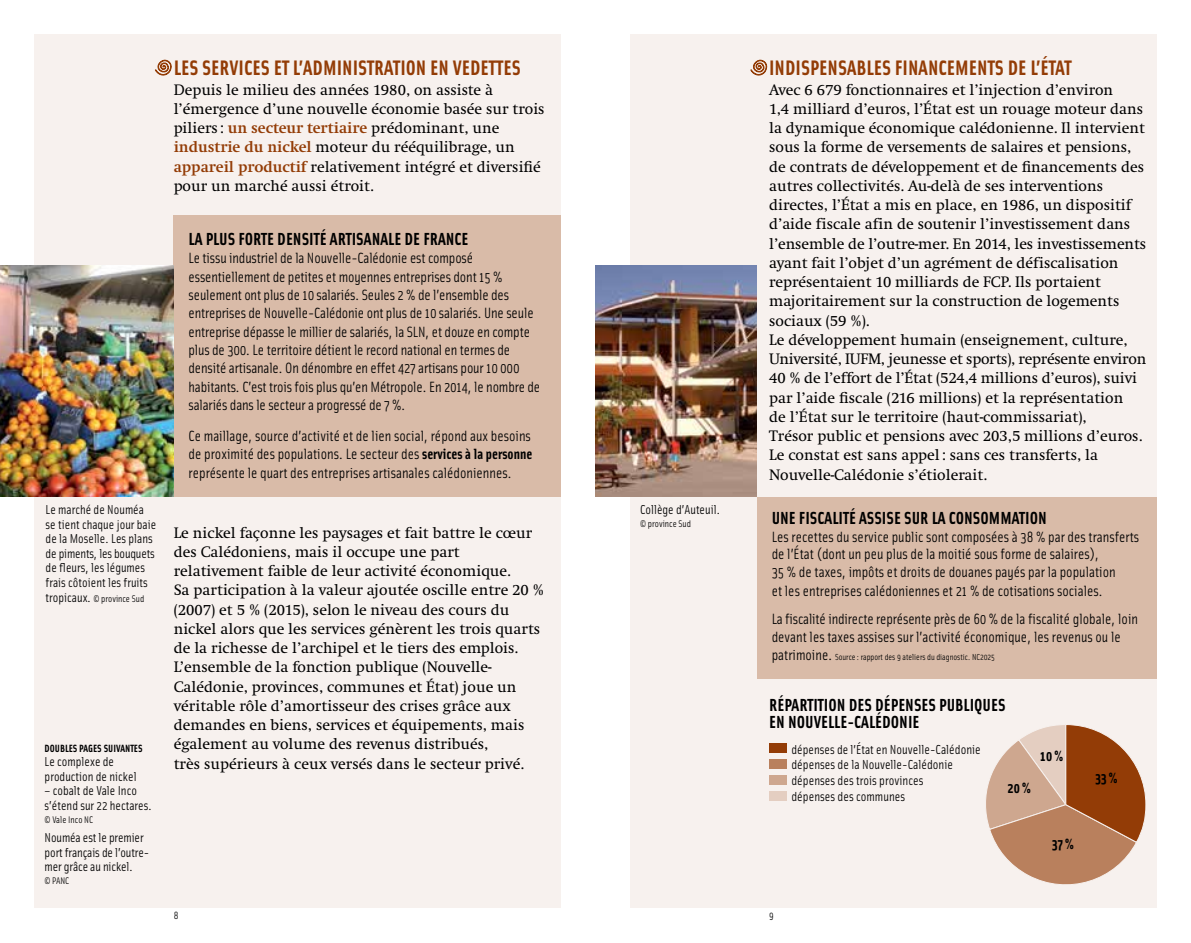
<style>
.page{position:relative;width:1191px;height:943px;background:#fff}
.page>*{position:absolute;margin:0;border:0;box-sizing:border-box;transform-origin:0 0}
.t1{font:700 21px "Solex";color:#933c06}
.t2{font:700 17.5px/17.5px "Solex";color:#000}
.t3{font:15.75px/19.2px "Swift";color:#000}
.t4{font:14.88px/18.4px "Solex";letter-spacing:-.01em;color:#000}
.t5{font:700 14.88px "Solex";color:#000}
.t6{font:13.12px/15.8px "Solex";color:#000}
.t7{font:12.95px/14.5px "Solex";color:#000}
.t8{font:700 10.5px "Solex";color:#000}
.t9{font:10.5px "Solex";color:#000}
.t10{font:9.62px "Solex";color:#000}
.t11{font:8.75px "Solex";color:#000}
.s1{font-size:12.95px}
.s2{font-weight:700;color:#933c06}
.s3{font-weight:700}
.s4{font-size:14.88px}
.s5{font-size:13.12px}
</style>
<div class="page">
<div style="left:35px;top:35px;width:526px;height:873px;background:#f7f1ee"></div>
<div style="left:630px;top:35px;width:526px;height:873px;background:#f7f1ee"></div>
<div style="left:174px;top:215px;width:387px;height:281px;background:#d9bba8"></div>
<div style="left:756px;top:496px;width:400px;height:182px;background:#d9bba8"></div>
<img style="left:595px;top:266px;width:161px;height:230px">
<img style="left:0;top:266px;width:174px;height:230px">
<svg style="left:155px;top:60px;width:17px;height:16px"></svg>
<svg style="left:750px;top:60px;width:17px;height:16px"></svg>
<svg style="left:986px;top:724px;width:160px;height:161px"></svg>
<div style="left:769px;top:743px;width:17px;height:10px;background:#933c06"></div>
<div style="left:769px;top:759px;width:17px;height:10px;background:#b9805d"></div>
<div style="left:769px;top:775px;width:17px;height:10px;background:#cea78f"></div>
<div style="left:769px;top:791px;width:17px;height:9px;background:#e4cec1"></div>
<p class="t7" style="left:46px;top:502px;width:112px">Le marché de Nouméa se tient chaque jour baie de la Moselle. Les plans de piments, les bouquets de fleurs, les légumes frais côtoient les fruits</p>
<p class="t10" style="left:46px;top:592px;width:100px"><span class="s1">tropicaux.</span> © province Sud</p>
<p class="t8" style="left:45px;top:741px;width:99px">DOUBLES PAGES SUIVANTES</p>
<p class="t7" style="left:45px;top:753px;width:93px">Le complexe de production de nickel</p>
<p class="t7" style="left:45px;top:783px;width:109px">– cobalt de Vale Inco s’étend sur 22 hectares.</p>
<p class="t10" style="left:45px;top:813px;width:50px">© Vale Inco NC</p>
<p class="t7" style="left:45px;top:829px;width:106px">Nouméa est le premier port français de l’outre&shy;mer grâce au nickel.</p>
<p class="t10" style="left:45px;top:874px;width:26px">© PANC</p>
<h1 class="t1" style="left:174px;top:54px;width:348px">LES SERVICES ET L’ADMINISTRATION EN VEDETTES</h1>
<p class="t3" style="left:174px;top:80px;width:372px">Depuis le milieu des années 1980, on assiste à l’émergence d’une nouvelle économie basée sur trois piliers : <span class="s2">un secteur tertiaire</span> prédominant, une <span class="s2">industrie du nickel</span> moteur du rééquilibrage, un <span class="s2">appareil productif</span> relativement intégré et diversifié pour un marché aussi étroit.</p>
<p class="t2" style="left:189px;top:229px;width:281px">LA PLUS FORTE DENSITÉ ARTISANALE DE FRANCE</p>
<p class="t4" style="left:189px;top:248px;width:353px">Le tissu industriel de la Nouvelle-Calédonie est composé essentiellement de petites et moyennes entreprises dont 15 % seulement ont plus de 10 salariés. Seules 2 % de l’ensemble des entreprises de Nouvelle-Calédonie ont plus de 10 salariés. Une seule entreprise dépasse le millier de salariés, la SLN, et douze en compte plus de 300. Le territoire détient le record national en termes de densité artisanale. On dénombre en effet 427 artisans pour 10 000 habitants. C’est trois fois plus qu’en Métropole. En 2014, le nombre de salariés dans le secteur a progressé de 7 %.</p>
<p class="t4" style="left:189px;top:426px;width:345px;text-align:justify">Ce maillage, source d’activité et de lien social, répond aux besoins de proximité des populations. Le secteur des <span class="s3">services à la personne </span>représente le quart des entreprises artisanales calédoniennes.</p>
<p class="t3" style="left:174px;top:523px;width:372px">Le nickel façonne les paysages et fait battre le cœur des Calédoniens, mais il occupe une part relativement faible de leur activité économique.<br>Sa participation à la valeur ajoutée oscille entre 20 % (2007) et 5 % (2015), selon le niveau des cours du nickel alors que les services génèrent les trois quarts de la richesse de l’archipel et le tiers des emplois.<br>L’ensemble de la fonction publique (Nouvelle-Calédonie, provinces, communes et État) joue un véritable rôle d’amortisseur des crises grâce aux demandes en biens, services et équipements, mais également au volume des revenus distribués,<br>très supérieurs à ceux versés dans le secteur privé.</p>
<p class="t7" style="left:640px;top:502px;width:82px">Collège d’Auteuil.</p>
<p class="t10" style="left:640px;top:518px;width:52px">© province Sud</p>
<h1 class="t1" style="left:769px;top:54px;width:304px">INDISPENSABLES FINANCEMENTS DE L’ÉTAT</h1>
<p class="t3" style="left:769px;top:80px;width:379px">Avec 6 679 fonctionnaires et l’injection d’environ<br>1,4 milliard d’euros, l’État est un rouage moteur dans la dynamique économique calédonienne. Il intervient sous la forme de versements de salaires et pensions, de contrats de développement et de financements des autres collectivités. Au-delà de ses interventions directes, l’État a mis en place, en 1986, un dispositif d’aide fiscale afin de soutenir l’investissement dans l’ensemble de l’outre-mer. En 2014, les investissements ayant fait l’objet d’un agrément de défiscalisation représentaient 10 milliards de FCP. Ils portaient majoritairement sur la construction de logements sociaux (59 %).<br>Le développement humain (enseignement, culture, Université, IUFM, jeunesse et sports), représente environ 40 % de l’effort de l’État (524,4 millions d’euros), suivi par l’aide fiscale (216 millions) et la représentation<br>de l’État sur le territoire (haut-commissariat),<br>Trésor public et pensions avec 203,5 millions d’euros.<br>Le constat est sans appel: sans ces transferts, la Nouvelle-Calédonie s’étiolerait.</p>
<p class="t2" style="left:771px;top:508px;width:277px">UNE FISCALITÉ ASSISE SUR LA CONSOMMATION</p>
<p class="t4" style="left:771px;top:527px;width:369px">Les recettes du service public sont composées à 38 % par des transferts de l’État (dont un peu plus de la moitié sous forme de salaires),<br>35 % de taxes, impôts et droits de douanes payés par la population<br>et les entreprises calédoniennes et 21 % de cotisations sociales.</p>
<p class="t4" style="left:771px;top:609px;width:368px;line-height:17.8px">La fiscalité indirecte représente près de 60 % de la fiscalité globale, loin devant les taxes assises sur l’activité économique, les revenus ou le</p>
<p class="t11" style="left:771px;top:651px;width:225px"><span class="s4">patrimoine.</span> Source : rapport des 9 ateliers du diagnostic. NC2025</p>
<p class="t2" style="left:769px;top:695px;width:238px">RÉPARTITION DES DÉPENSES PUBLIQUES<br>EN NOUVELLE-CALÉDONIE</p>
<p class="t7" style="left:791px;top:741px;width:191px">dépenses de l’État en <span class="s5">Nouvelle-Calédonie</span></p>
<p class="t6" style="left:791px;top:756px;width:163px">dépenses de la Nouvelle-Calédonie dépenses des trois provinces dépenses des communes</p>
<p class="t5" style="left:1007px;top:777px;width:25px">20%</p>
<p class="t5" style="left:1040px;top:746px;width:25px">10%</p>
<p class="t5" style="left:1052px;top:834px;width:24px">37%</p>
<p class="t5" style="left:1095px;top:768px;width:24px">33%</p>
<p class="t9" style="left:174px;top:908px;width:6px">8</p>
<p class="t9" style="left:769px;top:908px;width:6px">9</p>
</div>
